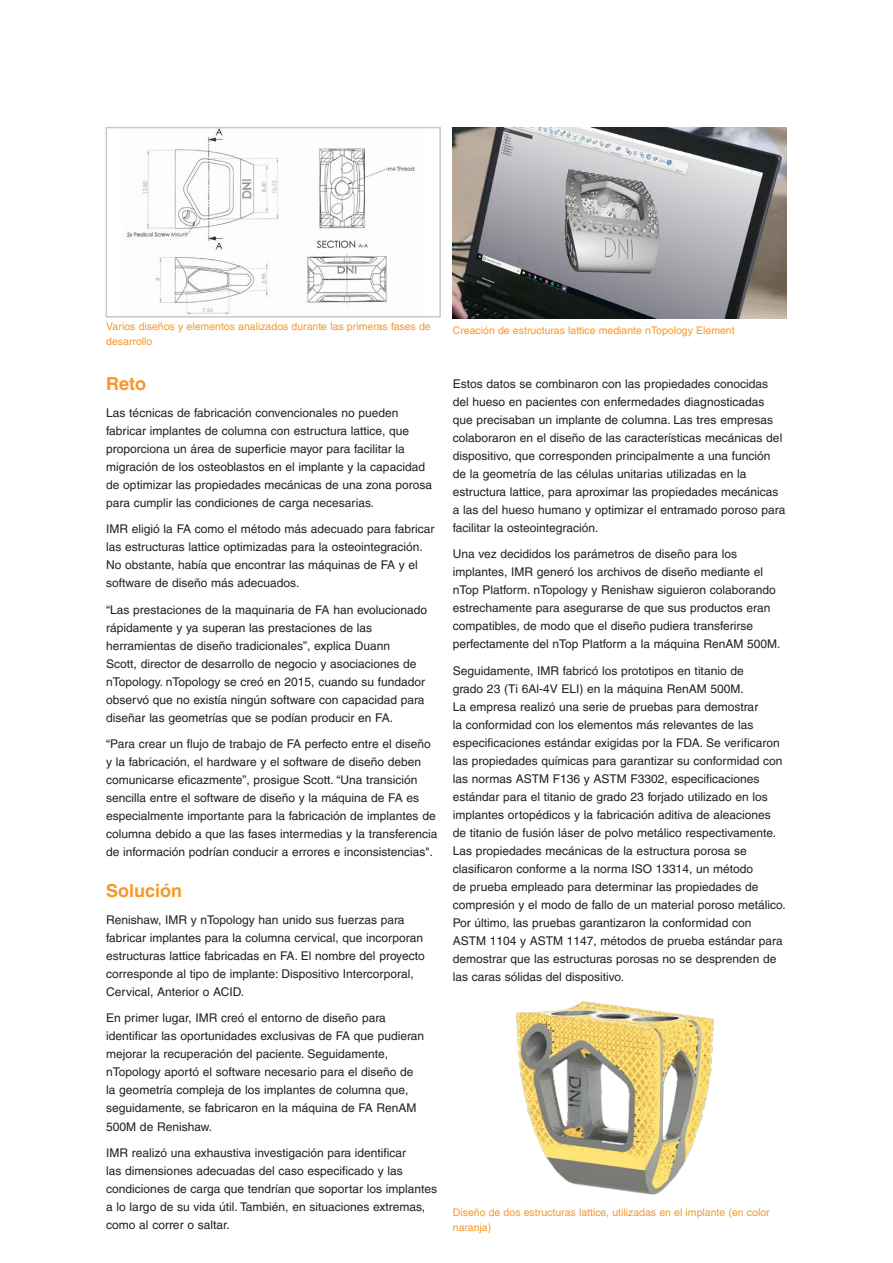
<style>
.page{position:relative;width:893px;height:1263px;background:#fff}
.page>*{position:absolute;margin:0;border:0;box-sizing:border-box;transform-origin:0 0}
.Main_body_heading_te{font:700 18px "Helvetica LT Pro";color:#f79727}
.Main_body_text_8pt{font:700 18px "Helvetica LT Pro";color:#f79727}
.Main_body_text_8pt-2{font:12px/18px "Helvetica LT Pro";color:#231f20}
.Caption_text_7pt{font:10.5px/15px "Helvetica LT Pro";color:#f79727}
</style>
<div class="page">
<img style="left:126px;top:130px;width:289px;height:185px">
<div style="left:106px;top:127px;width:335px;height:191px;border:2px solid #c7c8ca"></div>
<img style="left:453px;top:128px;width:334px;height:190px">
<img style="left:516px;top:1001px;width:198px;height:194px">
<p class="Caption_text_7pt" style="left:106px;top:319px;width:326px">Varios diseños y elementos analizados durante las primeras fases de desarrollo</p>
<p class="Caption_text_7pt" style="left:453px;top:322px;width:283px">Creación de estructuras lattice mediante nTopology Element</p>
<p class="Main_body_text_8pt" style="left:106px;top:373px;width:41px">Reto</p>
<p class="Main_body_text_8pt-2" style="left:106px;top:404px;width:327px">Las técnicas de fabricación convencionales no pueden fabricar implantes de columna con estructura lattice, que proporciona un área de superficie mayor para facilitar la migración de los osteoblastos en el implante y la capacidad de optimizar las propiedades mecánicas de una zona porosa para cumplir las condiciones de carga necesarias.</p>
<p class="Main_body_text_8pt-2" style="left:106px;top:520px;width:330px">IMR eligió la FA como el método más adecuado para fabricar las estructuras lattice optimizadas para la osteointegración.<br>No obstante, había que encontrar las máquinas de FA y el software de diseño más adecuados.</p>
<p class="Main_body_text_8pt-2" style="left:106px;top:601px;width:322px">“Las prestaciones de la maquinaria de FA han evolucionado rápidamente y ya superan las prestaciones de las herramientas de diseño tradicionales”, explica Duann<br>Scott, director de desarrollo de negocio y asociaciones de nTopology. nTopology se creó en 2015, cuando su fundador observó que no existía ningún software con capacidad para diseñar las geometrías que se podían producir en FA.</p>
<p class="Main_body_text_8pt-2" style="left:106px;top:735px;width:333px">“Para crear un flujo de trabajo de FA perfecto entre el diseño y la fabricación, el hardware y el software de diseño deben comunicarse eficazmente”, prosigue Scott. “Una transición sencilla entre el software de diseño y la máquina de FA es especialmente importante para la fabricación de implantes de columna debido a que las fases intermedias y la transferencia de información podrían conducir a errores e inconsistencias".</p>
<p class="Main_body_heading_te" style="left:106px;top:880px;width:78px">Solución</p>
<p class="Main_body_text_8pt-2" style="left:106px;top:911px;width:320px">Renishaw, IMR y nTopology han unido sus fuerzas para fabricar implantes para la columna cervical, que incorporan estructuras lattice fabricadas en FA. El nombre del proyecto corresponde al tipo de implante: Dispositivo Intercorporal, Cervical, Anterior o ACID.</p>
<p class="Main_body_text_8pt-2" style="left:106px;top:1009px;width:319px">En primer lugar, IMR creó el entorno de diseño para identificar las oportunidades exclusivas de FA que pudieran mejorar la recuperación del paciente. Seguidamente, nTopology aportó el software necesario para el diseño de la geometría compleja de los implantes de columna que, seguidamente, se fabricaron en la máquina de FA RenAM 500M de Renishaw.</p>
<p class="Main_body_text_8pt-2" style="left:106px;top:1144px;width:332px">IMR realizó una exhaustiva investigación para identificar<br>las dimensiones adecuadas del caso especificado y las condiciones de carga que tendrían que soportar los implantes a lo largo de su vida útil. También, en situaciones extremas, como al correr o saltar.</p>
<p class="Main_body_text_8pt-2" style="left:453px;top:375px;width:334px">Estos datos se combinaron con las propiedades conocidas del hueso en pacientes con enfermedades diagnosticadas que precisaban un implante de columna. Las tres empresas colaboraron en el diseño de las características mecánicas del dispositivo, que corresponden principalmente a una función de la geometría de las células unitarias utilizadas en la estructura lattice, para aproximar las propiedades mecánicas a las del hueso humano y optimizar el entramado poroso para facilitar la osteointegración.</p>
<p class="Main_body_text_8pt-2" style="left:453px;top:545px;width:329px">Una vez decididos los parámetros de diseño para los implantes, IMR generó los archivos de diseño mediante el nTop Platform. nTopology y Renishaw siguieron colaborando estrechamente para asegurarse de que sus productos eran compatibles, de modo que el diseño pudiera transferirse perfectamente del nTop Platform a la máquina RenAM 500M.</p>
<p class="Main_body_text_8pt-2" style="left:453px;top:662px;width:334px">Seguidamente, IMR fabricó los prototipos en titanio de<br>grado 23 (Ti 6Al-4V ELI) en la máquina RenAM 500M.<br>La empresa realizó una serie de pruebas para demostrar<br>la conformidad con los elementos más relevantes de las especificaciones estándar exigidas por la FDA. Se verificaron las propiedades químicas para garantizar su conformidad con las normas ASTM F136 y ASTM F3302, especificaciones estándar para el titanio de grado 23 forjado utilizado en los implantes ortopédicos y la fabricación aditiva de aleaciones de titanio de fusión láser de polvo metálico respectivamente.<br>Las propiedades mecánicas de la estructura porosa se clasificaron conforme a la norma ISO 13314, un método<br>de prueba empleado para determinar las propiedades de compresión y el modo de fallo de un material poroso metálico.<br>Por último, las pruebas garantizaron la conformidad con ASTM 1104 y ASTM 1147, métodos de prueba estándar para demostrar que las estructuras porosas no se desprenden de las caras sólidas del dispositivo.</p>
<p class="Caption_text_7pt" style="left:453px;top:1205px;width:318px">Diseño de dos estructuras lattice, utilizadas en el implante (en color naranja)</p>
</div>
